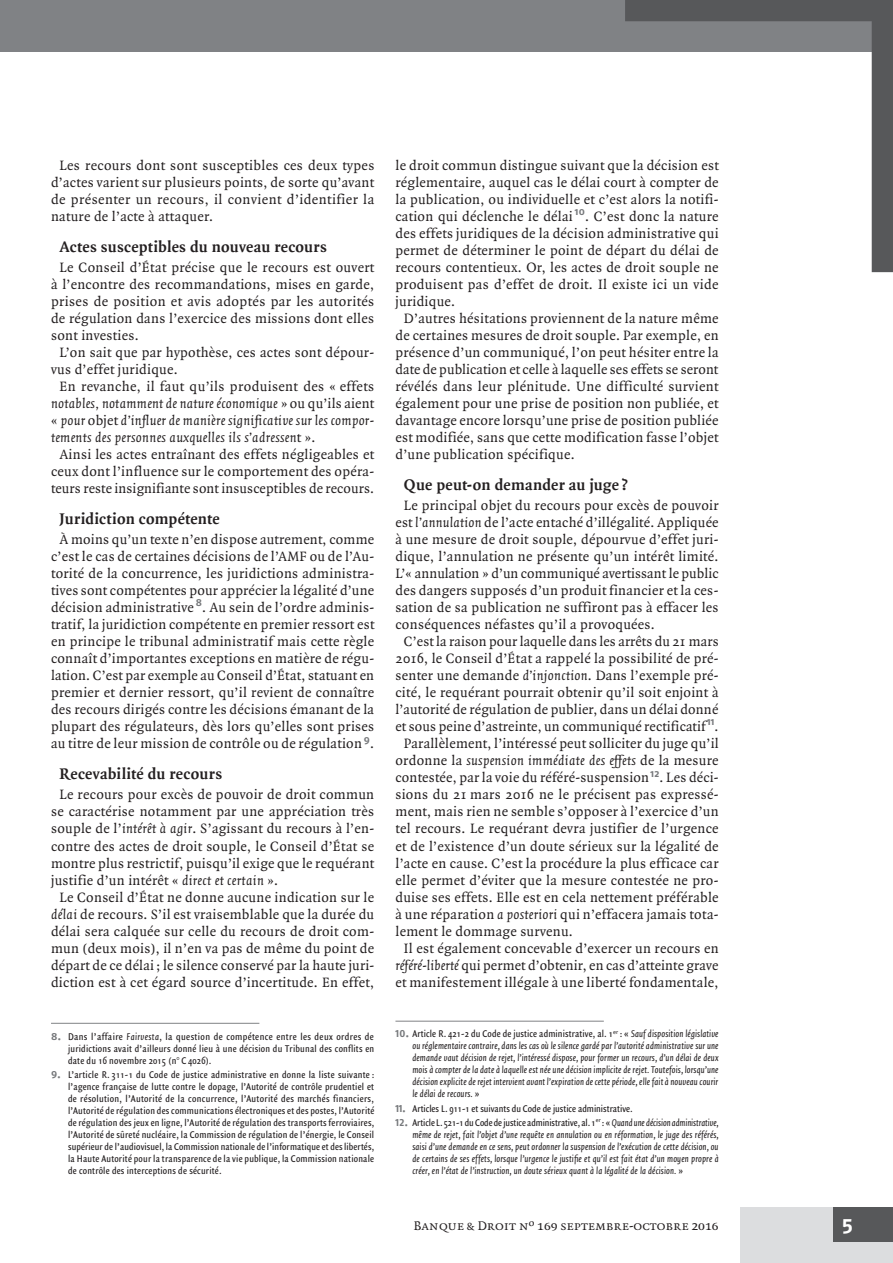
<style>
.page{position:relative;width:893px;height:1263px;background:#fff}
.page>*{position:absolute;margin:0;border:0;box-sizing:border-box;transform-origin:0 0}
._9-FOLIO-DROIT{font:21px "Fago No Bold Lf Caps";color:#fff}
._6-INTER-PETIT{font:700 16.5px "Quadraat";letter-spacing:.015em;color:#231f20}
._5-TEXTE-COURANT{font:14.55px/17px "Quadraat";letter-spacing:.02em;color:#231f20;text-align:justify}
._5-TEXTE-COURANT-2{font:italic 14.55px/17px "Quadraat";letter-spacing:.02em;color:#231f20;text-align:justify}
.t1{font:13.5px "Quadraat Small Caps";color:#231f20}
._9-NOTES_DE_BAS_DE_P{font:italic 10.5px/12px "Quadraat Sans Con";letter-spacing:.01em;color:#231f20;text-align:justify}
._9-NOTES_DE_BAS_DE_P-2{font:10.5px/12px "Quadraat Sans Con";letter-spacing:.02em;color:#231f20;text-align:justify}
._9-NOTES_DE_BAS_DE_P-3{font:10.5px "Quadraat Sans Con";color:#231f20}
.s1{font-style:normal}
.s2{font-style:italic}
.s3{font-family:"Fago No Bold Lf";color:#76787b}
.s4{font-family:"Fago No Bold Lf";font-style:normal;color:#76787b}
</style>
<div class="page">
<div style="left:740px;top:1208px;width:153px;height:55px;background:#dcdddf"></div>
<div style="left:833px;top:1208px;width:60px;height:34px;background:#57585a"></div>
<div style="left:0;top:0;width:893px;height:51px;background:#808285"></div>
<svg style="left:625px;top:0;width:268px;height:272px"></svg>
<hr style="left:51px;top:1023px;width:208px;height:1px;background:#808285">
<hr style="left:395px;top:1021px;width:209px;height:1px;background:#808285">
<p class="_5-TEXTE-COURANT" style="left:51px;top:157px;width:325px;text-indent:9px">Les recours dont sont susceptibles ces deux types d’actes varient sur plusieurs points, de sorte qu’avant de présenter un recours, il convient d’identifier la nature de l’acte à attaquer.</p>
<p class="_6-INTER-PETIT" style="left:60px;top:238px;width:269px">Actes susceptibles du nouveau recours</p>
<p class="_5-TEXTE-COURANT" style="left:51px;top:259px;width:325px;text-indent:9px">Le Conseil d’État précise que le recours est ouvert à l’encontre des recommandations, mises en garde, prises de position et avis adoptés par les autorités de régulation dans l’exercice des missions dont elles sont investies.</p>
<p class="_5-TEXTE-COURANT" style="left:51px;top:345px;width:325px;text-indent:9px">L’on sait que par hypothèse, ces actes sont dépour&shy;vus d’effet juridique.</p>
<p class="_5-TEXTE-COURANT-2" style="left:51px;top:378px;width:325px;text-indent:9px"><span class="s1">En revanche, il faut qu’ils produisent des « effets </span>notables, notamment de nature économique <span class="s1">» ou qu’ils aient «</span> pour <span class="s1">objet</span> d’influer de manière significative sur les compor&shy;tements des personnes auxquelles ils s’adressen<span class="s1">t ».</span></p>
<p class="_5-TEXTE-COURANT" style="left:51px;top:447px;width:325px;text-align:center">Ainsi les actes entraînant des effets négligeables et ceux dont l’influence sur le comportement des opéra&shy;teurs reste insignifiante sont insusceptibles de recours.</p>
<p class="_6-INTER-PETIT" style="left:60px;top:510px;width:162px">Juridiction compétente</p>
<p class="_5-TEXTE-COURANT" style="left:51px;top:532px;width:325px;text-align:center">À moins qu’un texte n’en dispose autrement, comme c’est le cas de certaines décisions de l’AMF ou de l’Au&shy;torité de la concurrence, les juridictions administra&shy;tives sont compétentes pour apprécier la légalité d’une décision administrative <sup>8</sup>. Au sein de l’ordre adminis&shy;tratif, la juridiction compétente en premier ressort est en principe le tribunal administratif mais cette règle connaît d’importantes exceptions en matière de régu&shy;lation. C’est par exemple au Conseil d’État, statuant en premier et dernier ressort, qu’il revient de connaître des recours dirigés contre les décisions émanant de la plupart des régulateurs, dès lors qu’elles sont prises au titre de leur mission de contrôle ou de régulation <sup>9</sup>.</p>
<p class="_6-INTER-PETIT" style="left:60px;top:765px;width:164px">Recevabilité du recours</p>
<p class="_5-TEXTE-COURANT" style="left:51px;top:787px;width:325px;text-indent:9px">Le recours pour excès de pouvoir de droit commun se caractérise notamment par une appréciation très souple de l’<span class="s2">intérêt à agir</span>. S’agissant du recours à l’en&shy;contre des actes de droit souple, le Conseil d’État se montre plus restrictif, puisqu’il exige que le requérant justifie d’un intérêt « <span class="s2">direct et certain</span> ».</p>
<p class="_5-TEXTE-COURANT" style="left:51px;top:889px;width:325px;text-align:center">Le Conseil d’État ne donne aucune indication sur le <span class="s2">délai</span> de recours. S’il est vraisemblable que la durée du délai sera calquée sur celle du recours de droit com&shy;mun (deux mois), il n’en va pas de même du point de départ de ce délai ; le silence conservé par la haute juri&shy;diction est à cet égard source d’incertitude. En effet,</p>
<p class="_9-NOTES_DE_BAS_DE_P-2" style="left:68px;top:1030px;width:308px;text-indent:-17px"><span class="s3">8.</span> Dans l’affaire <span class="s2">Fairvesta</span>, la question de compétence entre les deux ordres de juridictions avait d’ailleurs donné lieu à une décision du Tribunal des conflits en date du 16 novembre 2015 (n° C 4026).</p>
<p class="_9-NOTES_DE_BAS_DE_P-2" style="left:68px;top:1068px;width:308px;text-indent:-17px"><span class="s3">9.</span> L’article R. 311-1 du Code de justice administrative en donne la liste suivante: l’agence française de lutte contre le dopage, l’Autorité de contrôle prudentiel et de résolution, l’Autorité de la concurrence, l’Autorité des marchés financiers, l’Autorité de régulation des communications électroniques et des postes, l’Autorité de régulation des jeux en ligne, l’Autorité de régulation des transports ferroviaires, l’Autorité de sûreté nucléaire, la Commission de régulation de l’énergie, le Conseil supérieur de l’audiovisuel, la Commission nationale de l’informatique et des libertés, la Haute Autorité pour la transparence de la vie publique, la Commission nationale de contrôle des interceptions de sécurité.</p>
<p class="_5-TEXTE-COURANT" style="left:395px;top:157px;width:325px">le droit commun distingue suivant que la décision est réglementaire, auquel cas le délai court à compter de la publication, ou individuelle et c’est alors la notifi&shy;cation qui déclenche le délai <sup>10</sup>. C’est donc la nature des effets juridiques de la décision administrative qui permet de déterminer le point de départ du délai de recours contentieux. Or, les actes de droit souple ne produisent pas d’effet de droit. Il existe ici un vide juridique.</p>
<p class="_5-TEXTE-COURANT" style="left:395px;top:310px;width:325px;text-indent:9px">D’autres hésitations proviennent de la nature même de certaines mesures de droit souple. Par exemple, en présence d’un communiqué, l’on peut hésiter entre la date de publication et celle à laquelle ses effets se seront révélés dans leur plénitude. Une difficulté survient également pour une prise de position non publiée, et davantage encore lorsqu’une prise de position publiée est modifiée, sans que cette modification fasse l’objet d’une publication spécifique.</p>
<p class="_6-INTER-PETIT" style="left:404px;top:476px;width:225px">Que peut-on demander au juge ?</p>
<p class="_5-TEXTE-COURANT" style="left:395px;top:498px;width:325px;text-indent:9px">Le principal objet du recours pour excès de pouvoir est <span class="s2">l’annulation</span> de l’acte entaché d’illégalité. Appliquée à une mesure de droit souple, dépourvue d’effet juri&shy;dique, l’annulation ne présente qu’un intérêt limité.<br>L’« annulation » d’un communiqué avertissant le public des dangers supposés d’un produit financier et la ces&shy;sation de sa publication ne suffiront pas à effacer les conséquences néfastes qu’il a provoquées.</p>
<p class="_5-TEXTE-COURANT" style="left:395px;top:634px;width:325px;text-align:center">C’est la raison pour laquelle dans les arrêts du 21 mars 2016, le Conseil d’État a rappelé la possibilité de pré&shy;senter une demande <span class="s2">d’injonction</span>. Dans l’exemple pré&shy;cité, le requérant pourrait obtenir qu’il soit enjoint à l’autorité de régulation de publier, dans un délai donné et sous peine d’astreinte, un communiqué rectificatif<sup>11</sup>.</p>
<p class="_5-TEXTE-COURANT" style="left:395px;top:736px;width:325px;text-indent:9px">Parallèlement, l’intéressé peut solliciter du juge qu’il ordonne la <span class="s2">suspension immédiate des effets</span> de la mesure contestée, par la voie du référé-suspension<sup>12</sup>. Les déci&shy;sions du 21 mars 2016 ne le précisent pas expressé&shy;ment, mais rien ne semble s’opposer à l’exercice d’un tel recours. Le requérant devra justifier de l’urgence et de l’existence d’un doute sérieux sur la légalité de l’acte en cause. C’est la procédure la plus efficace car elle permet d’éviter que la mesure contestée ne pro&shy;duise ses effets. Elle est en cela nettement préférable à une réparation <span class="s2">a posteriori</span> qui n’effacera jamais tota&shy;lement le dommage survenu.</p>
<p class="_5-TEXTE-COURANT" style="left:395px;top:940px;width:325px;text-align:center">Il est également concevable d’exercer un recours en <span class="s2">référé-liberté</span> qui permet d’obtenir, en cas d’atteinte grave et manifestement illégale à une liberté fondamentale,</p>
<p class="_9-NOTES_DE_BAS_DE_P" style="left:412px;top:1028px;width:308px;text-indent:-17px"><span class="s4">10.</span> <span class="s1">Article R. 421-2 du Code de justice administrative, al. 1</span><sup>er</sup> <span class="s1">: «</span> Sauf disposition législative ou réglementaire contraire, dans les cas où le silence gardé par l’autorité administrative sur une demande vaut décision de rejet, l’intéressé dispose, pour former un recours, d’un délai de deux mois à compter de la date à laquelle est née une décision implicite de rejet. Toutefois, lorsqu’une décision explicite de rejet intervient avant l’expiration de cette période, elle fait à nouveau courir le délai de recours. <span class="s1">»</span></p>
<p class="_9-NOTES_DE_BAS_DE_P-3" style="left:395px;top:1102px;width:239px"><span class="s3">11.</span> Articles L. 911-1 et suivants du Code de justice administrative.</p>
<p class="_9-NOTES_DE_BAS_DE_P" style="left:412px;top:1116px;width:308px;text-indent:-17px"><span class="s4">12.</span> <span class="s1">Article L. 521-1 du Code de justice administrative, al. 1</span><sup>er</sup> <span class="s1">: «</span> Quand une décision administrative, même de rejet, fait l’objet d’une requête en annulation ou en réformation, le juge des référés, saisi d’une demande en ce sens, peut ordonner la suspension de l’exécution de cette décision, ou de certains de ses effets, lorsque l’urgence le justifie et qu’il est fait état d’un moyen propre à créer, en l’état de l’instruction, un doute sérieux quant à la légalité de la décision. <span class="s1">»</span></p>
<p class="t1" style="left:414px;top:1218px;width:306px">Banque &amp; Droit nº 169 septembre-octobre 2016</p>
<p class="_9-FOLIO-DROIT" style="left:842px;top:1213px;width:13px">5</p>
</div>
